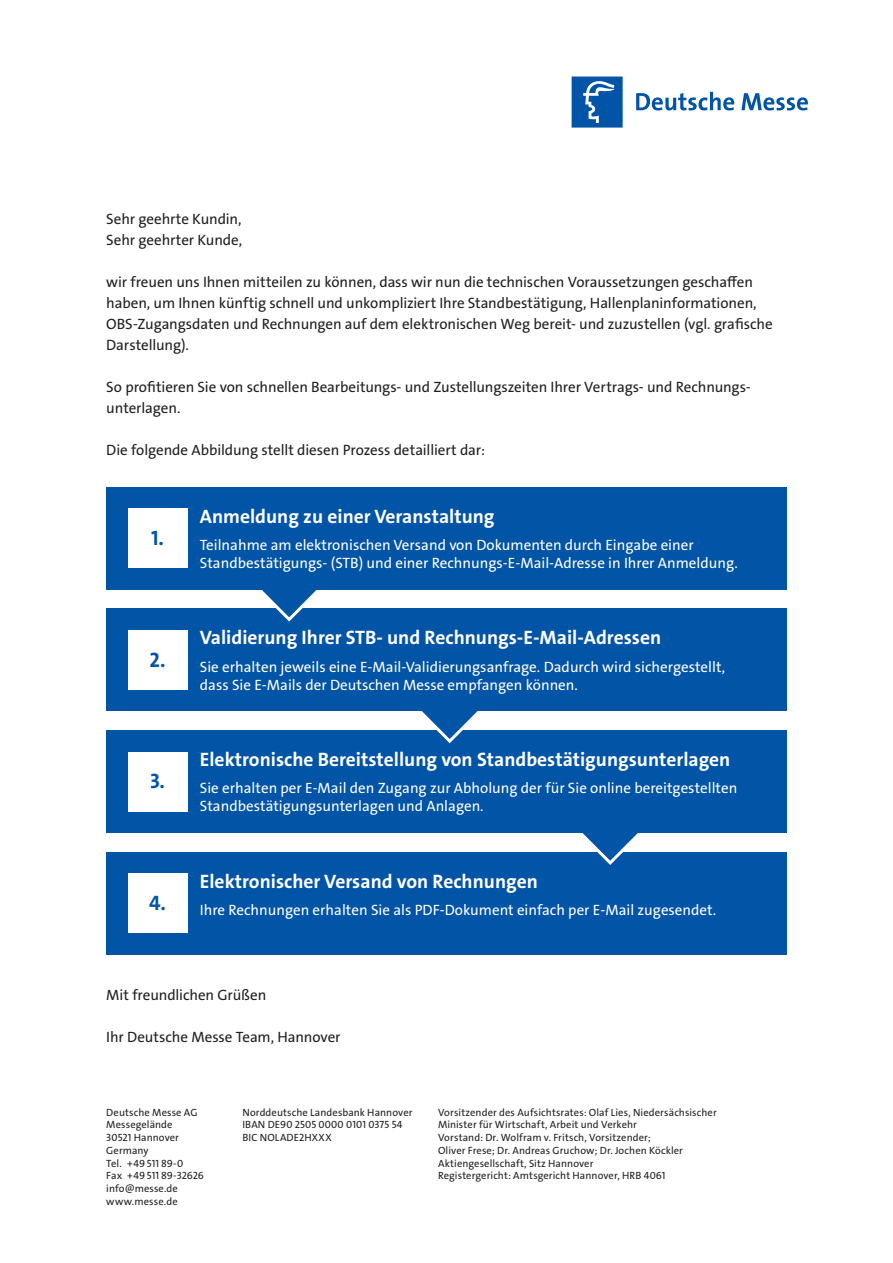
<style>
.page{position:relative;width:893px;height:1263px;background:#fff}
.page>*{position:absolute;margin:0;border:0;box-sizing:border-box;transform-origin:0 0}
.t1{font:21px "The Sans LP7 Bld";color:#0154a6}
.t2{font:19.5px "The Sans LP7 Bld";color:#fff}
.t3{font:15px/21px "The Sans LP5 Plain";letter-spacing:-.01em;color:#231f20}
.t4{font:15px/18px "The Sans LP5 Plain";color:#fff}
.t5{font:10.5px/12.8px "The Sans LP5 Plain";letter-spacing:.01em;color:#231f20}
</style>
<div class="page">
<svg style="left:636px;top:92px;width:98px;height:18px"></svg>
<svg style="left:741px;top:93px;width:67px;height:17px"></svg>
<svg style="left:572px;top:77px;width:51px;height:51px;background:#226ab1"></svg>
<div style="left:106px;top:852px;width:681px;height:103px;background:#0154a6"></div>
<div style="left:128px;top:873px;width:60px;height:60px;background:#fff"></div>
<svg style="left:582px;top:833px;width:56px;height:32px"></svg>
<div style="left:106px;top:730px;width:681px;height:103px;background:#0154a6"></div>
<div style="left:128px;top:752px;width:60px;height:60px;background:#fff"></div>
<svg style="left:422px;top:711px;width:56px;height:33px"></svg>
<div style="left:106px;top:609px;width:681px;height:102px;background:#0154a6"></div>
<div style="left:128px;top:630px;width:60px;height:60px;background:#fff"></div>
<svg style="left:247px;top:589px;width:84px;height:33px"></svg>
<div style="left:106px;top:487px;width:681px;height:102px;background:#0154a6"></div>
<div style="left:128px;top:508px;width:60px;height:60px;background:#fff"></div>
<p class="t3" style="left:106px;top:208px;width:137px">Sehr geehrte Kundin,<br>Sehr geehrter Kunde,</p>
<p class="t3" style="left:106px;top:271px;width:668px">wir freuen uns Ihnen mitteilen zu können, dass wir nun die technischen Voraussetzungen geschaffen haben, um Ihnen künftig schnell und unkompliziert Ihre Standbestätigung, Hallenplaninformationen, OBS-Zugangsdaten und Rechnungen auf dem elektronischen Weg bereit- und zuzustellen (vgl. grafische Darstellung).</p>
<p class="t3" style="left:106px;top:376px;width:645px">So profitieren Sie von schnellen Bearbeitungs- und Zustellungszeiten Ihrer Vertrags- und Rechnungs&shy;unterlagen.</p>
<p class="t3" style="left:106px;top:439px;width:380px">Die folgende Abbildung stellt diesen Prozess detailliert dar:</p>
<h1 class="t1" style="left:151px;top:524px;width:14px">1.</h1>
<h1 class="t1" style="left:150px;top:646px;width:17px">2.</h1>
<h1 class="t1" style="left:150px;top:768px;width:16px">3.</h1>
<h2 class="t2" style="left:200px;top:503px;width:296px">Anmeldung zu einer Veranstaltung</h2>
<p class="t4" style="left:200px;top:536px;width:539px">Teilnahme am elektronischen Versand von Dokumenten durch Eingabe einer<br>Standbestätigungs- (STB) und einer Rechnungs-E-Mail-Adresse in Ihrer Anmeldung.</p>
<h2 class="t2" style="left:200px;top:625px;width:463px">Validierung Ihrer STB- und Rechnungs-E-Mail-Adressen</h2>
<p class="t4" style="left:200px;top:658px;width:527px">Sie erhalten jeweils eine E-Mail-Validierungsanfrage. Dadurch wird sichergestellt, dass Sie E-Mails der Deutschen Messe empfangen können.</p>
<h2 class="t2" style="left:200px;top:747px;width:532px">Elektronische Bereitstellung von Standbestätigungsunterlagen</h2>
<p class="t4" style="left:200px;top:779px;width:539px">Sie erhalten per E-Mail den Zugang zur Abholung der für Sie online bereitgestellten<br>Standbestätigungsunterlagen und Anlagen.</p>
<h2 class="t2" style="left:200px;top:869px;width:339px">Elektronischer Versand von Rechnungen</h2>
<p class="t4" style="left:149px;top:901px;width:569px"><sup>4.</sup> Ihre Rechnungen erhalten Sie als PDF-Dokument einfach per E-Mail zugesendet.</p>
<p class="t3" style="left:106px;top:984px;width:162px">Mit freundlichen Grüßen</p>
<p class="t3" style="left:106px;top:1026px;width:236px">Ihr Deutsche Messe Team, Hannover</p>
<p class="t5" style="left:106px;top:1106px;width:99px">Deutsche Messe AG<br>Messegelände<br>30521 Hannover<br>Germany<br>Tel. +49 511 89-0<br>Fax +49 511 89-32626 info@messe.de www.messe.de</p>
<p class="t5" style="left:438px;top:1106px;width:280px">Vorsitzender des Aufsichtsrates: Olaf Lies, Niedersächsischer Minister für Wirtschaft, Arbeit und Verkehr<br>Vorstand: Dr. Wolfram v. Fritsch, Vorsitzender;<br>Oliver Frese; Dr. Andreas Gruchow; Dr. Jochen Köckler Aktiengesellschaft, Sitz Hannover<br>Registergericht: Amtsgericht Hannover, HRB 4061</p>
<p class="t5" style="left:242px;top:1106px;width:172px">Norddeutsche Landesbank Hannover<br>IBAN DE90 2505 0000 0101 0375 54<br>BIC NOLADE2HXXX</p>
</div>
